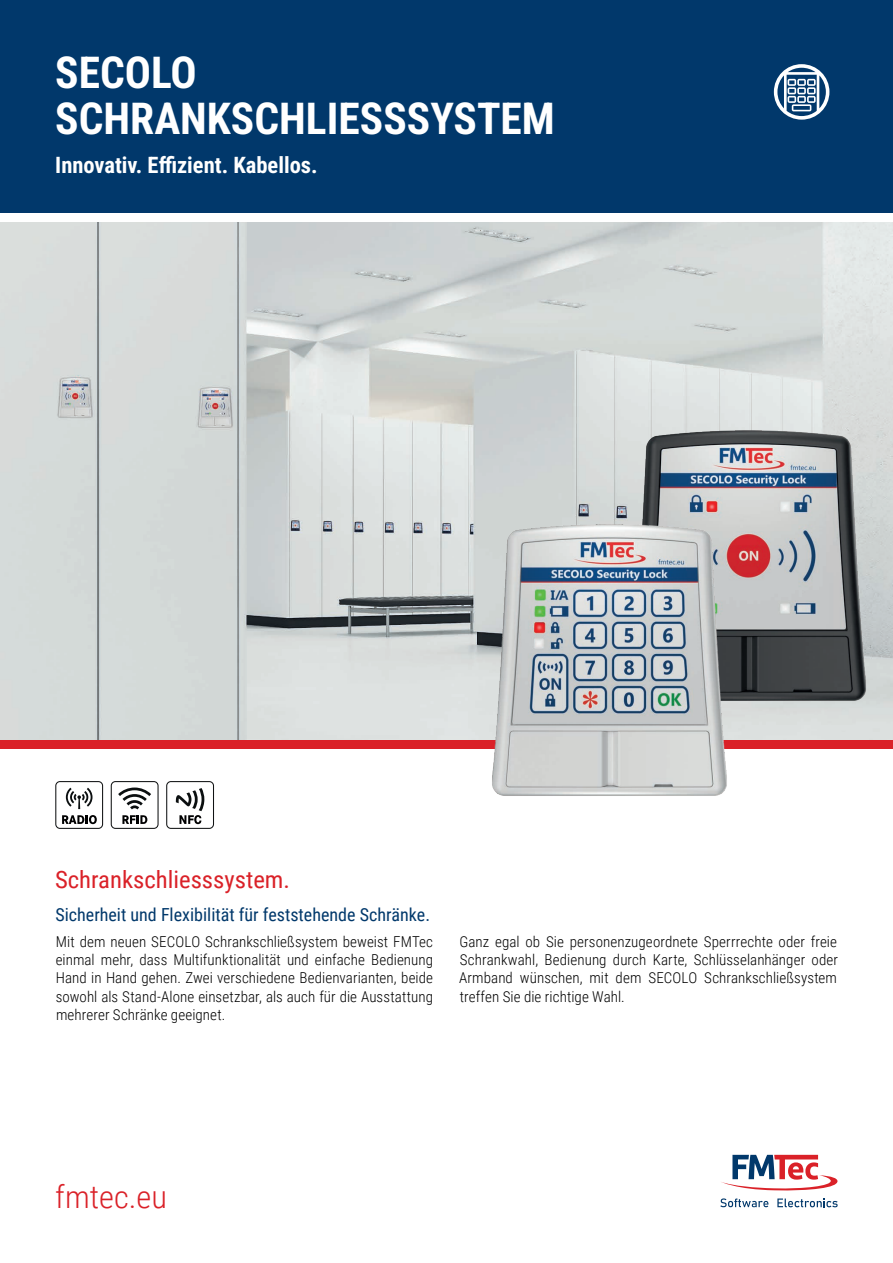
<style>
.page{position:relative;width:893px;height:1263px;background:#fff}
.page>*{position:absolute;margin:0;border:0;box-sizing:border-box;transform-origin:0 0}
.t1{font:700 43.5px/46.5px "Roboto Condensed";color:#fff}
.t2{font:300 31.5px "Roboto Condensed";color:#da2128}
.t3{font:24px "Roboto Condensed";color:#da2128}
.t4{font:700 22.5px "Roboto Condensed";color:#fff}
.t5{font:18px "Roboto Condensed";color:#01386b}
.t6{font:300 15px/18px "Roboto Condensed";letter-spacing:.005em;color:#000;text-align:justify}
</style>
<div class="page">
<svg style="left:721px;top:1155px;width:116px;height:36px"></svg>
<svg style="left:720px;top:1198px;width:48px;height:9px"></svg>
<svg style="left:777px;top:1198px;width:61px;height:9px"></svg>
<img style="left:0;top:222px;width:893px;height:518px">
<svg style="left:111px;top:781px;width:48px;height:48px"></svg>
<svg style="left:166px;top:781px;width:48px;height:48px"></svg>
<svg style="left:55px;top:781px;width:48px;height:48px"></svg>
<div style="left:0;top:740px;width:893px;height:8px;background:#da2128"></div>
<div style="left:0;top:0;width:893px;height:219px;background:#01386b"></div>
<div style="left:0;top:214px;width:893px;height:8px;background:#fff"></div>
<img style="left:591px;top:407px;width:302px;height:315px">
<img style="left:452px;top:502px;width:315px;height:294px">
<svg style="left:774px;top:64px;width:55px;height:56px"></svg>
<h1 class="t1" style="left:55px;top:48px;width:501px">SECOLO<br>SCHRANKSCHLIESSSYSTEM</h1>
<h3 class="t4" style="left:55px;top:149px;width:264px">Innovativ. Effizient. Kabellos.</h3>
<h3 class="t3" style="left:55px;top:863px;width:236px">Schrankschliesssystem.</h3>
<p class="t5" style="left:56px;top:902px;width:376px">Sicherheit und Flexibilität für feststehende Schränke.</p>
<p class="t6" style="left:56px;top:932px;width:379px">Mit dem neuen SECOLO Schrankschließsystem beweist FMTec einmal mehr, dass Multifunktionalität und einfache Bedienung Hand in Hand gehen. Zwei verschiedene Bedienvarianten, beide sowohl als Stand-Alone einsetzbar, als auch für die Ausstattung mehrerer Schränke geeignet.</p>
<p class="t6" style="left:459px;top:932px;width:381px">Ganz egal ob Sie personenzugeordnete Sperrrechte oder freie Schrankwahl, Bedienung durch Karte, Schlüsselanhänger oder Armband wünschen, mit dem SECOLO Schrankschließsystem treffen Sie die richtige Wahl.</p>
<h2 class="t2" style="left:55px;top:1174px;width:113px">fmtec.eu</h2>
</div>
